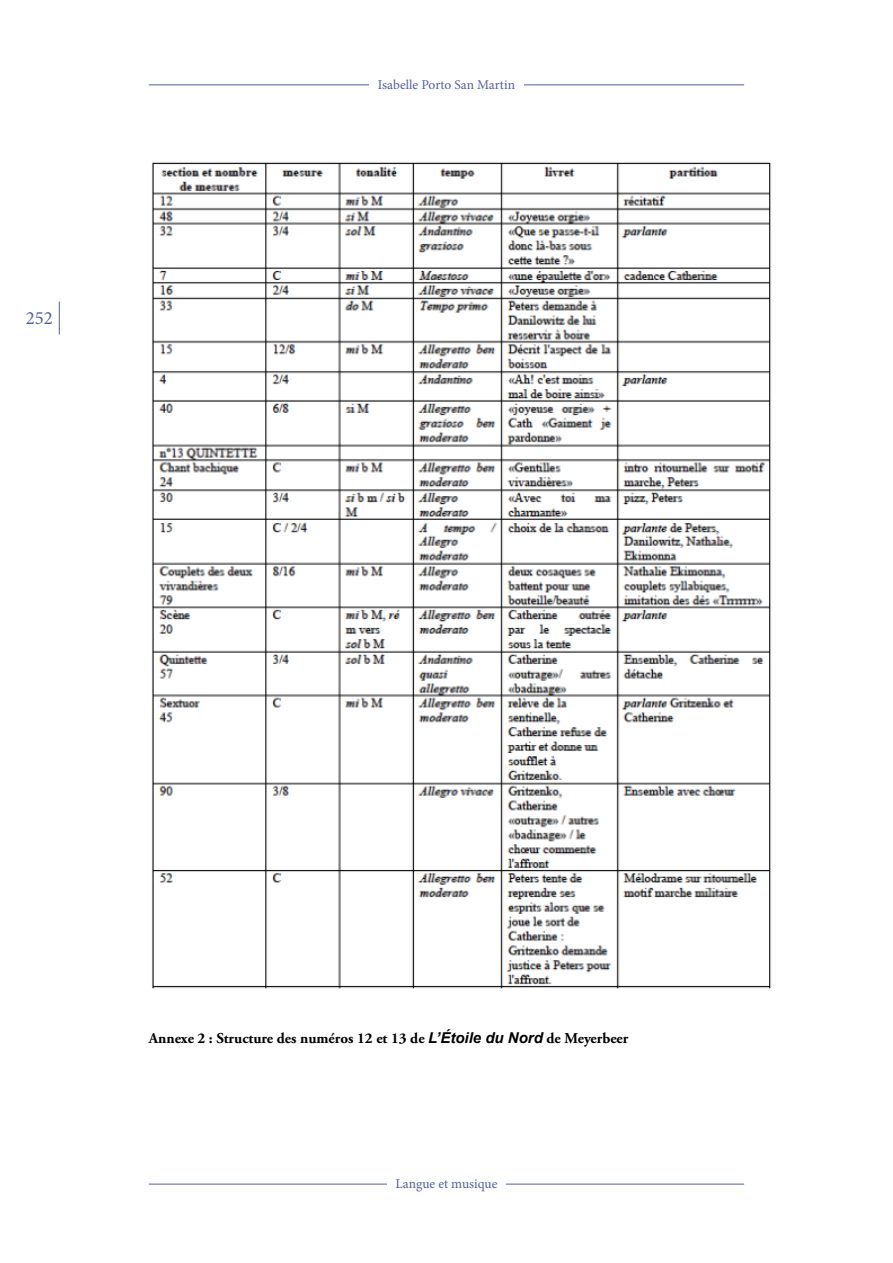
<style>
.page{position:relative;width:893px;height:1263px;background:#fff}
.page>*{position:absolute;margin:0;border:0;box-sizing:border-box;transform-origin:0 0}
.t1{font:18.75px "Minion Pro";color:#525fa4}
.t2{font:700 15px "Adobe Garamond Pro";color:#000}
.t3{font:13.5px "Minion Pro";color:#525fa4}
.s1{font-family:"Arial";font-style:italic}
</style>
<div class="page">
<hr style="left:149px;top:85px;width:595px;height:1px;background:#525fa4">
<div style="left:369px;top:70px;width:155px;height:31px;background:#fff"></div>
<hr style="left:149px;top:1184px;width:595px;height:1px;background:#525fa4">
<div style="left:387px;top:1169px;width:119px;height:31px;background:#fff"></div>
<hr style="left:59px;top:302px;width:1px;height:33px;background:#525fa4">
<img style="left:152px;top:162px;width:619px;height:827px">
<p class="t1" style="left:26px;top:305px;width:28px">252</p>
<p class="t3" style="left:378px;top:75px;width:139px">Isabelle Porto San Martin</p>
<p class="t2" style="left:149px;top:1029px;width:481px">Annexe 2 : Structure des numéros 12 et 13 de <span class="s1">L’Étoile du Nord</span> de Meyerbeer</p>
<p class="t3" style="left:395px;top:1174px;width:103px">Langue et musique</p>
</div>
